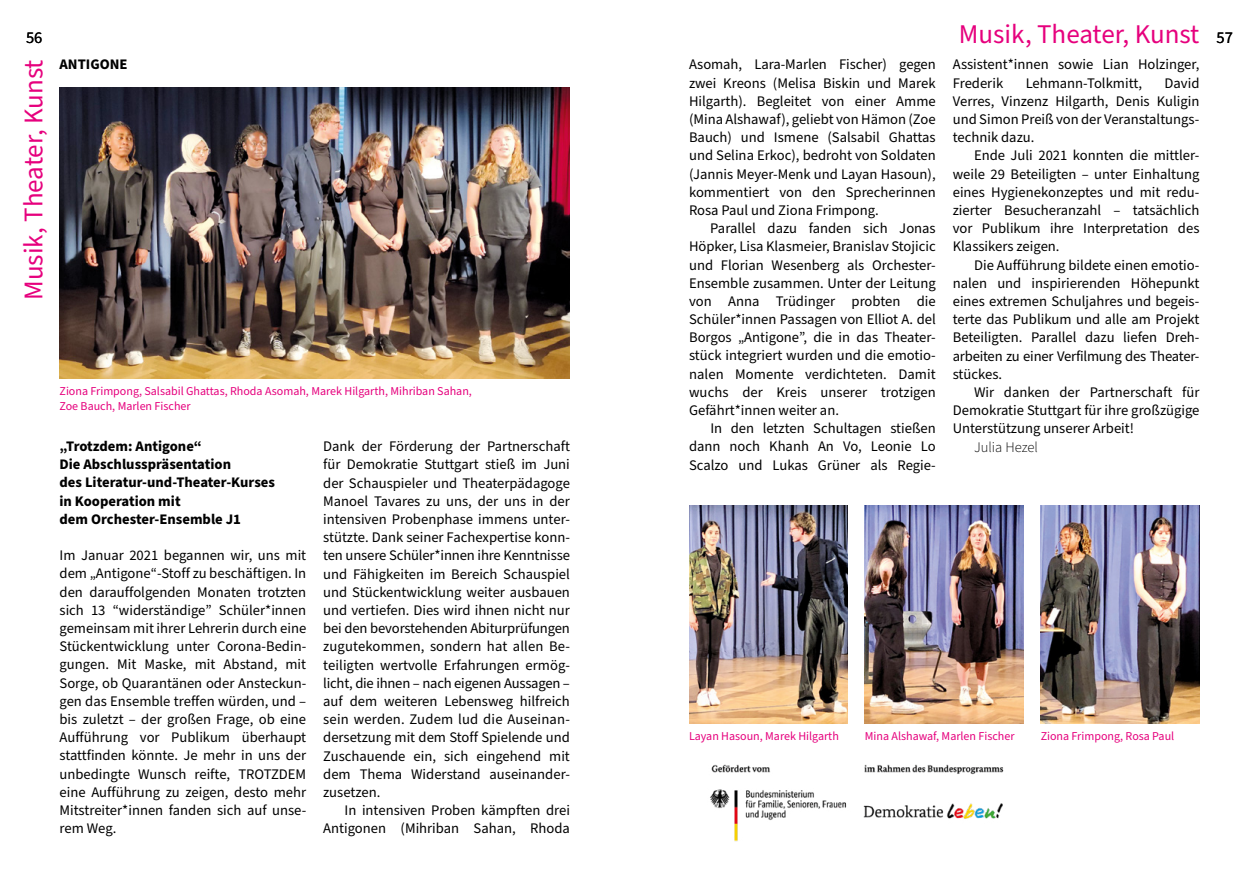
<style>
.page{position:relative;width:1259px;height:893px;background:#fff}
.page>*{position:absolute;margin:0;border:0;box-sizing:border-box;transform-origin:0 0}
.t1{font:27px "Source Sans Pro";color:#e6007d}
.t2{font:16.5px "Source Sans Pro";color:#000}
.t3{font:14.7px/18.1px "Source Sans Pro";color:#000;text-align:justify}
.t4{font:700 14.7px/18.1px "Source Sans Pro";color:#000}
.t5{font:300 14.7px "Source Sans Pro";color:#000}
.t6{font:12px/15px "Source Sans Pro";color:#e6007d}
.s1{font-size:16.5px;color:#000}
</style>
<div class="page">
<img style="left:60px;top:87px;width:510px;height:291px">
<img style="left:689px;top:506px;width:159px;height:218px">
<img style="left:865px;top:506px;width:158px;height:218px">
<img style="left:1040px;top:506px;width:159px;height:218px">
<img style="left:710px;top:764px;width:294px;height:78px">
<p class="t2" style="left:26px;top:26px;width:18px">56</p>
<h1 class="t1" style="left:959px;top:16px;width:275px">Musik, Theater, Kunst <span class="s1">57</span></h1>
<h1 class="t1" style="left:16px;top:300px;width:242px;rotate:-90deg">Musik, Theater, Kunst</h1>
<p class="t4" style="left:60px;top:56px;width:70px">ANTIGONE</p>
<p class="t3" style="left:689px;top:56px;width:248px">Asomah, Lara-Marlen Fischer) gegen zwei Kreons (Melisa Biskin und Marek Hilgarth). Begleitet von einer Amme (Mina Alshawaf), geliebt von Hämon (Zoe Bauch) und Ismene (Salsabil Ghattas und Selina Erkoc), bedroht von Soldaten (Jannis Meyer-Menk und Layan Hasoun), kommentiert von den Sprecherinnen Rosa Paul und Ziona Frimpong.</p>
<p class="t3" style="left:689px;top:220px;width:248px;text-indent:21px">Parallel dazu fanden sich Jonas Höpker, Lisa Klasmeier, Branislav Stojicic und Florian Wesenberg als Orchester-Ensemble zusammen. Unter der Leitung von Anna Trüdinger probten die Schüler*innen Passagen von Elliot A. del Borgos „Antigone”, die in das Theater&shy;stück integriert wurden und die emotio&shy;nalen Momente verdichteten. Damit wuchs der Kreis unserer trotzigen Gefährt*innen weiter an.</p>
<p class="t3" style="left:689px;top:420px;width:248px;text-indent:21px">In den letzten Schultagen stießen dann noch Khanh An Vo, Leonie Lo Scalzo und Lukas Grüner als Regie-</p>
<p class="t3" style="left:952px;top:56px;width:248px">Assistent*innen sowie Lian Holzinger,<br>Frederik</p>
<p class="t3" style="left:952px;top:74px;width:248px;text-indent:212px">David Verres, Vinzenz Hilgarth, Denis Kuligin und Simon Preiß von der Veranstaltungs&shy;technik dazu.</p>
<p class="t3" style="left:952px;top:147px;width:248px;text-indent:21px">Ende Juli 2021 konnten die mittler&shy;weile 29 Beteiligten – unter Einhaltung eines Hygienekonzeptes und mit redu&shy;zierter Besucheranzahl – tatsächlich vor Publikum ihre Interpretation des Klassikers zeigen.</p>
<p class="t3" style="left:952px;top:256px;width:248px;text-indent:21px">Die Aufführung bildete einen emotio&shy;nalen und inspirierenden Höhepunkt eines extremen Schuljahres und begeis&shy;terte das Publikum und alle am Projekt Beteiligten. Parallel dazu liefen Dreh&shy;arbeiten zu einer Verfilmung des Theater&shy;stückes.</p>
<p class="t3" style="left:952px;top:383px;width:248px;text-indent:21px">Wir danken der Partnerschaft für Demokratie Stuttgart für ihre großzügige Unterstützung unserer Arbeit!</p>
<p class="t5" style="left:974px;top:437px;width:65px">Julia Hezel</p>
<p class="t3" style="left:1025px;top:74px;width:118px">Lehmann-Tolkmitt,</p>
<p class="t6" style="left:60px;top:384px;width:414px">Ziona Frimpong, Salsabil Ghattas, Rhoda Asomah, Marek Hilgarth, Mihriban Sahan,<br>Zoe Bauch, Marlen Fischer</p>
<p class="t4" style="left:60px;top:437px;width:217px">„Trotzdem: Antigone“<br>Die Abschlusspräsentation<br>des Literatur-und-Theater-Kurses in Kooperation mit<br>dem Orchester-Ensemble J1</p>
<p class="t3" style="left:60px;top:547px;width:248px">Im Januar 2021 begannen wir, uns mit dem „Antigone“-Stoff zu beschäftigen. In den darauffolgenden Monaten trotzten sich 13 “widerständige” Schüler*innen gemeinsam mit ihrer Lehrerin durch eine Stückentwicklung unter Corona-Bedin&shy;gungen. Mit Maske, mit Abstand, mit Sorge, ob Quarantänen oder Ansteckun&shy;gen das Ensemble treffen würden, und – bis zuletzt – der großen Frage, ob eine Aufführung vor Publikum überhaupt stattfinden könnte. Je mehr in uns der unbedingte Wunsch reifte, TROTZDEM eine Aufführung zu zeigen, desto mehr Mitstreiter*innen fanden sich auf unse&shy;rem Weg.</p>
<p class="t3" style="left:323px;top:438px;width:248px">Dank der Förderung der Partnerschaft für Demokratie Stuttgart stieß im Juni der Schauspieler und Theaterpädagoge Manoel Tavares zu uns, der uns in der intensiven Probenphase immens unter&shy;stützte. Dank seiner Fachexpertise konn&shy;ten unsere Schüler*innen ihre Kenntnisse und Fähigkeiten im Bereich Schauspiel und Stückentwicklung weiter ausbauen und vertiefen. Dies wird ihnen nicht nur bei den bevorstehenden Abiturprüfungen zugutekommen, sondern hat allen Be&shy;teiligten wertvolle Erfahrungen ermög&shy;licht, die ihnen – nach eigenen Aussagen – auf dem weiteren Lebensweg hilfreich sein werden. Zudem lud die Auseinan&shy;dersetzung mit dem Stoff Spielende und Zuschauende ein, sich eingehend mit dem Thema Widerstand auseinander&shy;zusetzen.</p>
<p class="t3" style="left:323px;top:802px;width:248px;text-align:right">In intensiven Proben kämpften drei<br>Antigonen (Mihriban Sahan, Rhoda</p>
<p class="t6" style="left:689px;top:729px;width:151px">Layan Hasoun, Marek Hilgarth</p>
<p class="t6" style="left:865px;top:729px;width:151px">Mina Alshawaf, Marlen Fischer</p>
<p class="t6" style="left:1040px;top:729px;width:135px">Ziona Frimpong, Rosa Paul</p>
</div>
